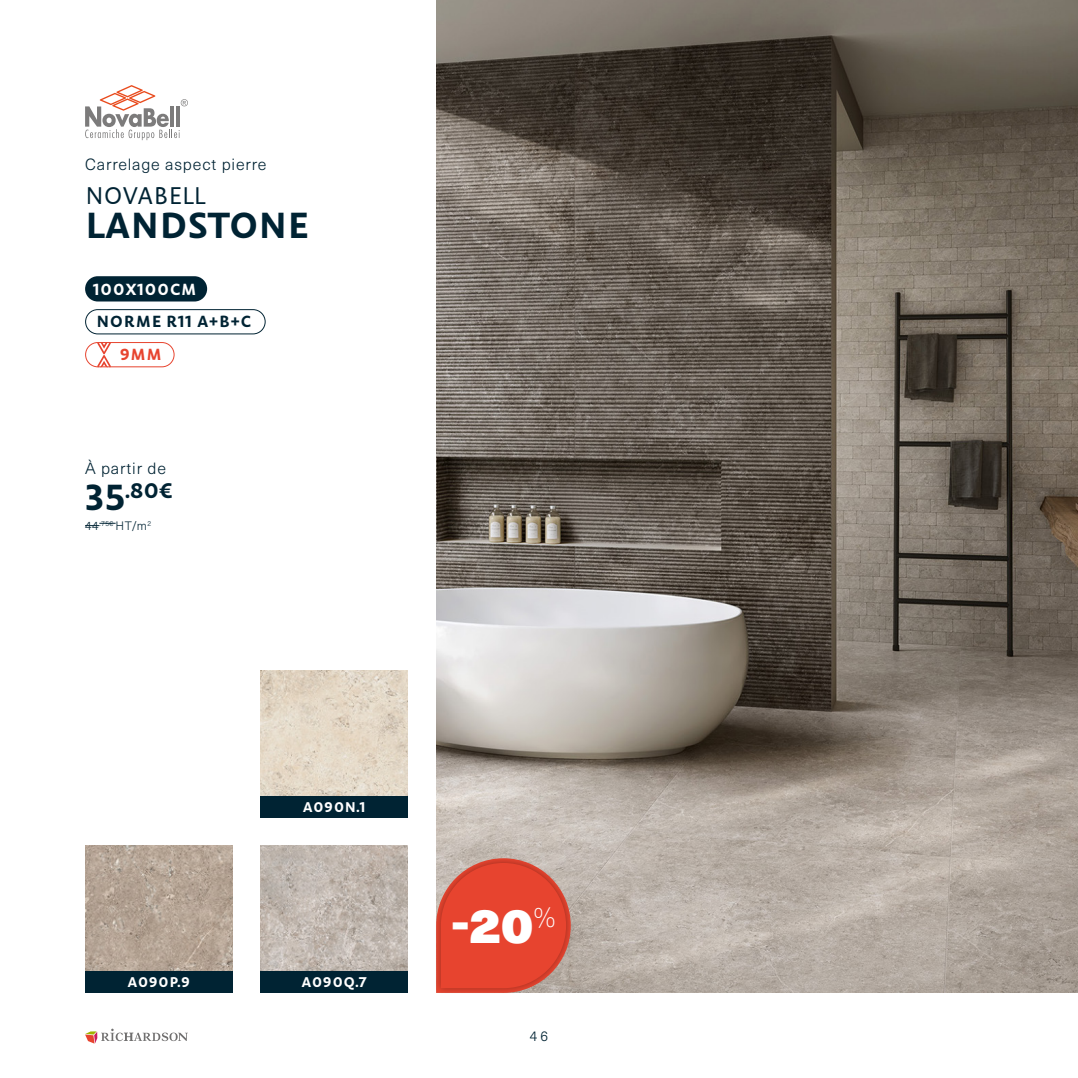
<style>
.page{position:relative;width:1078px;height:1078px;background:#fff}
.page>*{position:absolute;margin:0;border:0;box-sizing:border-box;transform-origin:0 0}
.t1{font:48px "Neue Haas Unica W1 G X Black";color:#fff}
.t2{font:700 36px "Carolineale";letter-spacing:-.005em;color:#002333}
.t3{font:24px "Carolineale";letter-spacing:-.025em;color:#002333}
.t4{font:700 21px "Carolineale";color:#002333}
.t5{font:300 16px "Neue Haas Unica W1 G";letter-spacing:.05em;color:#002333}
.t6{font:700 16px "Carolineale";letter-spacing:.045em;color:#002333}
.t7{font:700 16px "Carolineale";letter-spacing:.05em;color:#fff}
.t8{font:700 16px "Carolineale";color:#e7442f}
.t9{font:700 14px "Carolineale";letter-spacing:.05em;color:#fff}
.t10{font:300 14px "Neue Haas Unica W1 G";color:#002333}
.t11{font:300 12px "Neue Haas Unica W1 G";color:#002333}
.s1{font-size:36px}
</style>
<div class="page">
<svg style="left:85px;top:1028px;width:103px;height:15px"></svg>
<img style="left:436px;top:0;width:641px;height:992px">
<svg style="left:85px;top:523px;width:31px;height:3px"></svg>
<div style="left:433px;top:856px;width:139px;height:138px;background:#000;opacity:.33"></div>
<svg style="left:436px;top:858px;width:134px;height:134px;background:#de5542"></svg>
<svg style="left:85px;top:85px;width:103px;height:55px"></svg>
<img style="left:260px;top:670px;width:147px;height:125px">
<img style="left:85px;top:845px;width:147px;height:126px">
<img style="left:260px;top:845px;width:147px;height:126px">
<div style="left:85px;top:342px;width:89px;height:25px;border:1px solid #e7442f;border-radius:12px"></div>
<svg style="left:97px;top:342px;width:14px;height:25px"></svg>
<div style="left:85px;top:276px;width:122px;height:25px;background:#002333;border-radius:13px"></div>
<div style="left:85px;top:309px;width:180px;height:25px;border:1px solid #002333;border-radius:12px"></div>
<div style="left:260px;top:795px;width:147px;height:22px;background:#002333"></div>
<div style="left:260px;top:971px;width:147px;height:21px;background:#002333"></div>
<div style="left:85px;top:971px;width:147px;height:21px;background:#002333"></div>
<p class="t5" style="left:85px;top:153px;width:183px">Carrelage aspect pierre</p>
<p class="t3" style="left:85px;top:177px;width:122px">NOVABELL</p>
<p class="t2" style="left:85px;top:197px;width:225px">LANDSTONE</p>
<p class="t7" style="left:93px;top:277px;width:105px">100X100CM</p>
<p class="t6" style="left:96px;top:309px;width:156px">NORME R11 A+B+C</p>
<p class="t8" style="left:120px;top:341px;width:44px">9MM</p>
<p class="t5" style="left:85px;top:456px;width:82px">À partir de</p>
<p class="t4" style="left:85px;top:474px;width:89px"><span class="s1">35</span>.80€</p>
<p class="t11" style="left:85px;top:516px;width:68px">44<sup>.75€</sup> HT/m<sup>2</sup></p>
<p class="t9" style="left:303px;top:795px;width:64px">A090N.1</p>
<p class="t9" style="left:127px;top:970px;width:64px">A090P.9</p>
<p class="t9" style="left:301px;top:970px;width:67px">A090Q.7</p>
<p class="t1" style="left:451px;top:886px;width:106px">-20<sup>%</sup></p>
<p class="t10" style="left:530px;top:1025px;width:20px">46</p>
</div>
